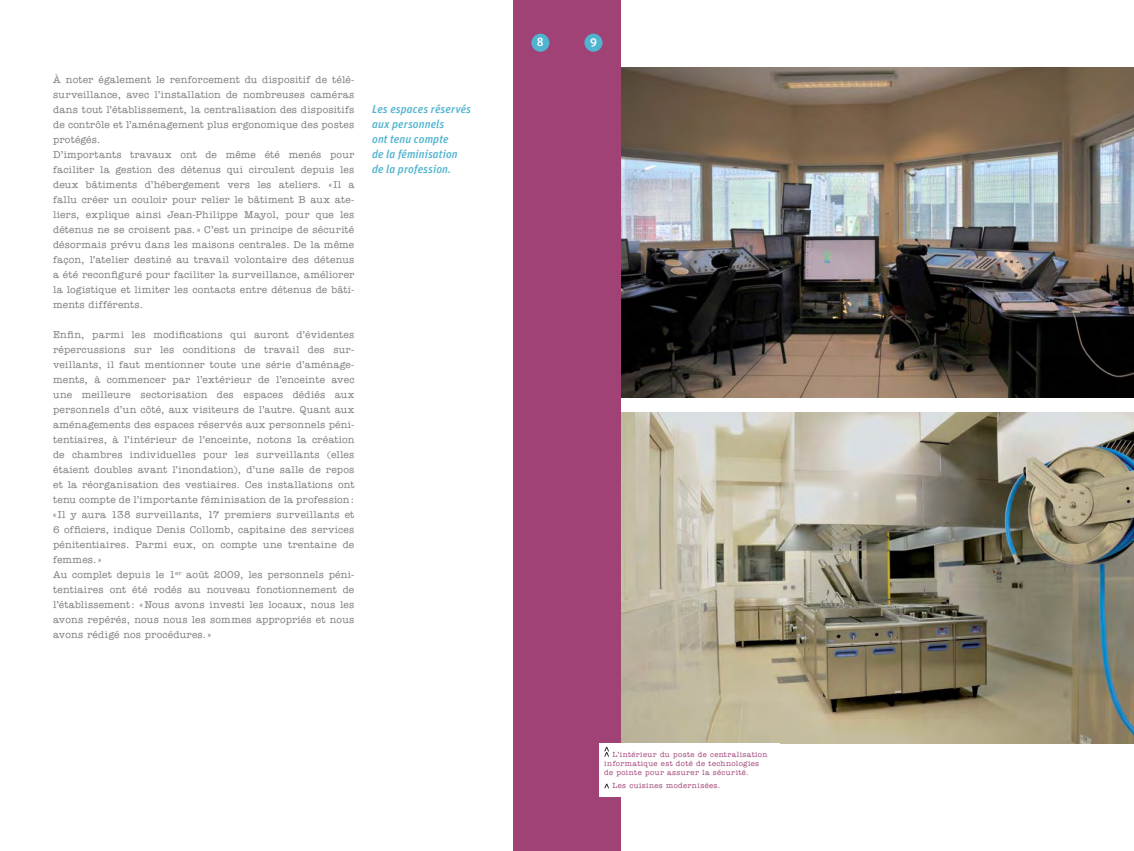
<style>
.page{position:relative;width:1134px;height:851px;background:#fff}
.page>*{position:absolute;margin:0;border:0;box-sizing:border-box;transform-origin:0 0}
.t1{font:500 12px "Unit";color:#fff}
.t2{font:italic 500 11.5px/15px "Unit";letter-spacing:.01em;color:#50b3cf}
.t3{font:500 10px/15px "American Typewriter";letter-spacing:.02em;color:#7c7d80}
.t4{font:500 7.5px/9.4px "American Typewriter";letter-spacing:.055em;color:#a04276}
</style>
<div class="page">
<img style="left:620px;top:68px;width:514px;height:330px">
<img style="left:620px;top:412px;width:514px;height:330px">
<div style="left:514px;top:0;width:53px;height:850px;background:#a04276"></div>
<div style="left:531px;top:34px;width:18px;height:18px;background:#50b3cf;border-radius:50%"></div>
<div style="left:567px;top:0;width:53px;height:850px;background:#a04276"></div>
<div style="left:584px;top:34px;width:18px;height:18px;background:#50b3cf;border-radius:50%"></div>
<div style="left:599px;top:742px;width:181px;height:54px;background:#fff"></div>
<svg style="left:604px;top:783px;width:5px;height:5px"></svg>
<svg style="left:604px;top:746px;width:5px;height:10px"></svg>
<p class="t3" style="left:53px;top:72px;width:303px">À noter également le renforcement du dispositif de télé&shy;surveillance, avec l’installation de nombreuses caméras dans tout l’établissement, la centralisation des dispositifs de contrôle et l’aménagement plus ergonomique des postes protégés.<br>D’importants travaux ont de même été menés pour faciliter la gestion des détenus qui circulent depuis les deux bâtiments d’hébergement vers les ateliers. « Il a fallu créer un couloir pour relier le bâtiment B aux ate&shy;liers, explique ainsi Jean-Philippe Mayol, pour que les détenus ne se croisent pas. » C’est un principe de sécurité désormais prévu dans les maisons centrales. De la même façon, l’atelier destiné au travail volontaire des détenus a été reconfiguré pour faciliter la surveillance, améliorer la logistique et limiter les contacts entre détenus de bâti&shy;ments différents.</p>
<p class="t3" style="left:53px;top:327px;width:303px">Enfin, parmi les modifications qui auront d’évidentes répercussions sur les conditions de travail des sur&shy;veillants, il faut mentionner toute une série d’aménage&shy;ments, à commencer par l’extérieur de l’enceinte avec une meilleure sectorisation des espaces dédiés aux personnels d’un côté, aux visiteurs de l’autre. Quant aux aménagements des espaces réservés aux personnels péni&shy;tentiaires, à l’intérieur de l’enceinte, notons la création de chambres individuelles pour les surveillants (elles étaient doubles avant l’inondation), d’une salle de repos et la réorganisation des vestiaires. Ces installations ont tenu compte de l’importante féminisation de la profession : « Il y aura 138 surveillants, 17 premiers surveillants et 6 officiers, indique Denis Collomb, capitaine des services pénitentiaires. Parmi eux, on compte une trentaine de femmes. »<br>Au complet depuis le 1<sup>er</sup> août 2009, les personnels péni&shy;tentiaires ont été rodés au nouveau fonctionnement de l’établissement : « Nous avons investi les locaux, nous les avons repérés, nous nous les sommes appropriés et nous avons rédigé nos procédures. »</p>
<p class="t2" style="left:372px;top:102px;width:100px">Les espaces réservés aux personnels<br>ont tenu compte<br>de la féminisation de la profession.</p>
<p class="t1" style="left:537px;top:37px;width:8px">8</p>
<p class="t1" style="left:590px;top:37px;width:8px">9</p>
<p class="t4" style="left:604px;top:749px;width:165px;text-indent:8px">L’intérieur du poste de centralisation informatique est doté de technologies de pointe pour assurer la sécurité.</p>
<p class="t4" style="left:612px;top:781px;width:109px">Les cuisines modernisées.</p>
</div>
